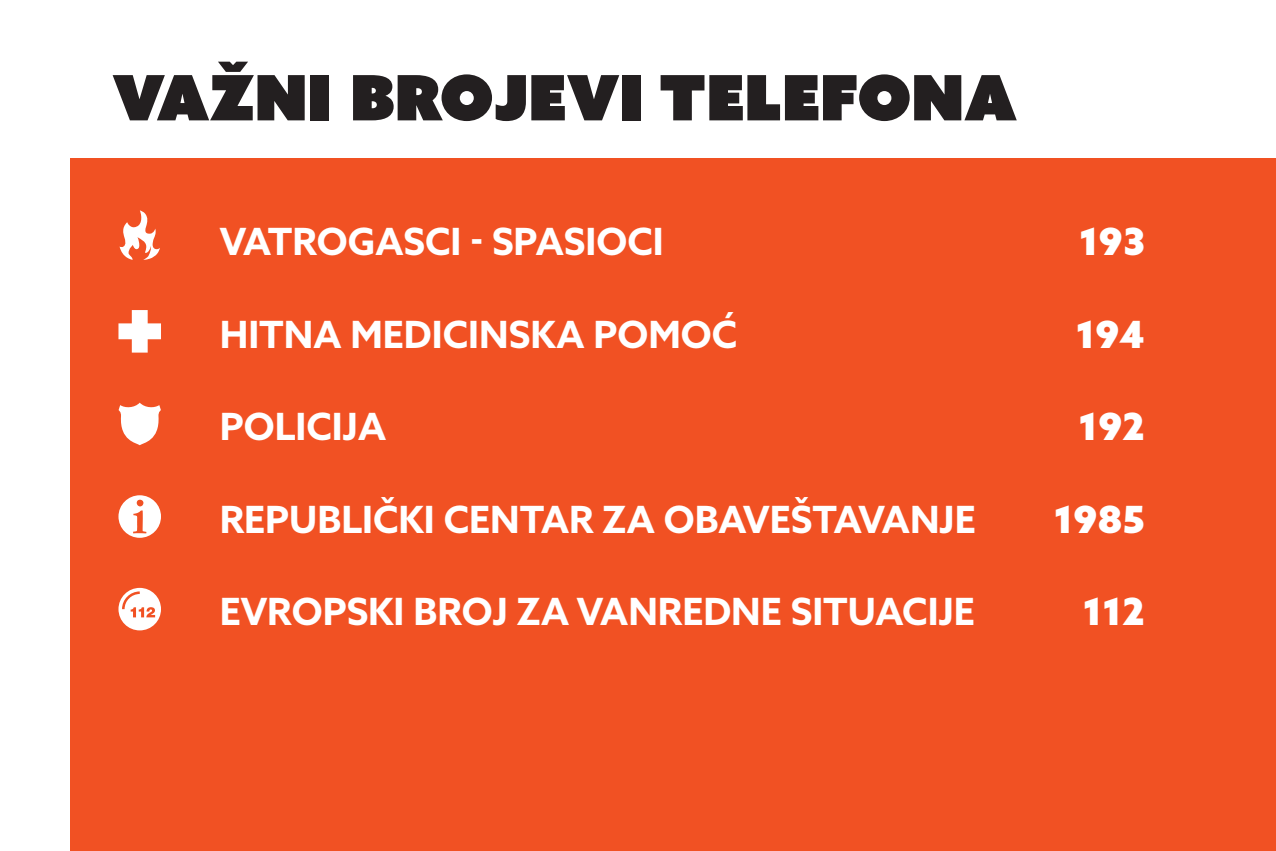
<style>
.page{position:relative;width:1276px;height:851px;background:#fff}
.page>*{position:absolute;margin:0;border:0;box-sizing:border-box;transform-origin:0 0}
.t1{font:62.5px "Azo Sans Uber";color:#231f20}
.t2{font:700 37.5px "Azo Sans";color:#fff}
.t3{font:900 37.5px "Azo Sans";color:#fff}
</style>
<div class="page">
<div style="left:71px;top:158px;width:1205px;height:692px;background:#f15123"></div>
<svg style="left:120px;top:210px;width:40px;height:50px"></svg>
<svg style="left:118px;top:310px;width:43px;height:42px"></svg>
<svg style="left:119px;top:402px;width:42px;height:43px"></svg>
<svg style="left:118px;top:495px;width:43px;height:42px"></svg>
<svg style="left:118px;top:587px;width:43px;height:43px"></svg>
<h1 class="t1" style="left:112px;top:56px;width:906px">VAŽNI BROJEVI TELEFONA</h1>
<p class="t2" style="left:220px;top:217px;width:445px">VATROGASCI - SPASIOCI</p>
<p class="t3" style="left:1079px;top:216px;width:67px">193</p>
<p class="t2" style="left:220px;top:309px;width:519px">HITNA MEDICINSKA POMOĆ</p>
<p class="t3" style="left:1075px;top:309px;width:71px">194</p>
<p class="t2" style="left:220px;top:402px;width:168px">POLICIJA</p>
<p class="t3" style="left:1078px;top:401px;width:68px">192</p>
<p class="t2" style="left:220px;top:494px;width:757px">REPUBLIČKI CENTAR ZA OBAVEŠTAVANJE</p>
<p class="t3" style="left:1053px;top:494px;width:93px">1985</p>
<p class="t2" style="left:220px;top:587px;width:756px">EVROPSKI BROJ ZA VANREDNE SITUACIJE</p>
<p class="t3" style="left:1082px;top:586px;width:64px">112</p>
</div>
